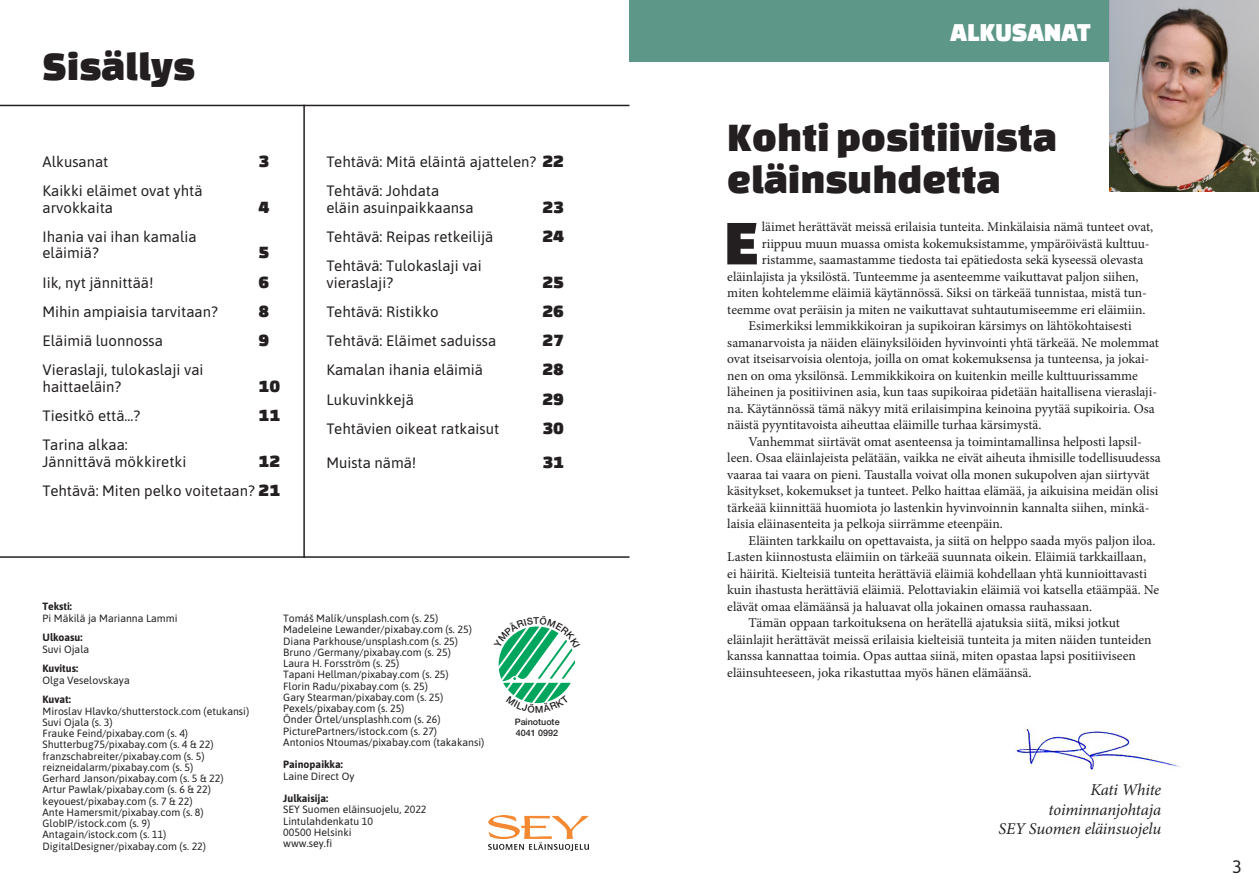
<style>
.page{position:relative;width:1259px;height:893px;background:#fff}
.page>*{position:absolute;margin:0;border:0;box-sizing:border-box;transform-origin:0 0}
.t1{font:66.3px "Changa One";color:#231f20}
.Otsikko{font:42px/42px "Changa One";color:#231f20}
.t2{font:27px "Changa One";color:#fff}
.t3{font:18px "Changa One";color:#231f20}
.t4{font:18px "Asap";color:#231f20}
.Leipis{font:italic 16.5px "Minion Pro";letter-spacing:-.01em;color:#231f20}
.t5{font:15px/16.5px "Asap";color:#231f20}
.t6{font:13.5px/16.5px "Minion Pro";color:#231f20}
.apinalaatikko{font:10.5px/11.2px "Asap";color:#231f20}
.apinalaatikko-2{font:700 10.5px "Asap";color:#231f20}
.t7{font:500 9px "Helvetica Neue LT Std";color:#231f20}
.s1{font-family:"Changa One";font-size:18px}
.s2{font-weight:700}
</style>
<div class="page">
<img style="left:1109px;top:0;width:150px;height:191px">
<img style="left:488px;top:816px;width:100px;height:34px">
<hr style="left:303px;top:105px;width:2px;height:453px;background:#231f20">
<hr style="left:0;top:556px;width:629px;height:2px;background:#231f20">
<hr style="left:0;top:105px;width:629px;height:1px;background:#231f20">
<img style="left:1014px;top:729px;width:166px;height:41px">
<div style="left:629px;top:0;width:480px;height:61px;background:#5c9788"></div>
<svg style="left:498px;top:626px;width:78px;height:78px"></svg>
<p class="Otsikko" style="left:43px;top:44px;width:154px">Sisällys</p>
<p class="t5" style="left:43px;top:153px;width:67px">Alkusanat</p>
<p class="t3" style="left:259px;top:151px;width:12px">3</p>
<p class="t5" style="left:43px;top:182px;width:156px">Kaikki elä imet ovat yhtä arvokkaita</p>
<p class="t3" style="left:259px;top:197px;width:12px">4</p>
<p class="t5" style="left:43px;top:228px;width:156px">Ihania vai ihan kamalia eläimiä?</p>
<p class="t3" style="left:259px;top:242px;width:12px">5</p>
<p class="t5" style="left:43px;top:273px;width:112px">Iik, nyt jännittää!</p>
<p class="t3" style="left:259px;top:272px;width:12px">6</p>
<p class="t5" style="left:43px;top:303px;width:177px">Mihin ampiaisia tarvitaan?</p>
<p class="t3" style="left:259px;top:301px;width:12px">8</p>
<p class="t5" style="left:43px;top:332px;width:122px">Eläimiä luonnossa</p>
<p class="t3" style="left:259px;top:330px;width:12px">9</p>
<p class="t5" style="left:43px;top:361px;width:162px">Vieraslaji, tulokaslaji vai haittaeläin?</p>
<p class="t3" style="left:259px;top:376px;width:23px">10</p>
<p class="t5" style="left:43px;top:407px;width:99px">Tiesitkö että...?</p>
<p class="t3" style="left:259px;top:405px;width:23px">11</p>
<p class="t5" style="left:43px;top:436px;width:145px">Tarina alkaa:<br>Jännittävä mökkiretki</p>
<p class="t3" style="left:259px;top:451px;width:23px">12</p>
<p class="t5" style="left:43px;top:482px;width:239px">Tehtävä: Miten pelko voitetaan? <span class="s1">21</span></p>
<p class="t5" style="left:326px;top:153px;width:239px">Tehtävä: Mitä eläintä ajattelen? <span class="s1">22</span></p>
<p class="t5" style="left:326px;top:182px;width:149px">Tehtävä: Johdata eläin asuinpaikkaansa</p>
<p class="t3" style="left:542px;top:197px;width:23px">23</p>
<p class="t5" style="left:326px;top:228px;width:168px">Tehtävä: Reipas retkeilijä</p>
<p class="t3" style="left:542px;top:226px;width:23px">24</p>
<p class="t5" style="left:326px;top:257px;width:157px">Tehtävä: Tulokaslaji vai vieraslaji?</p>
<p class="t3" style="left:542px;top:272px;width:23px">25</p>
<p class="t5" style="left:326px;top:303px;width:114px">Tehtävä: Ristikko</p>
<p class="t3" style="left:542px;top:301px;width:23px">26</p>
<p class="t5" style="left:326px;top:332px;width:171px">Tehtävä: Eläimet saduissa</p>
<p class="t3" style="left:542px;top:330px;width:23px">27</p>
<p class="t5" style="left:326px;top:361px;width:158px">Kamalan ihania eläimiä</p>
<p class="t3" style="left:542px;top:359px;width:23px">28</p>
<p class="t5" style="left:326px;top:390px;width:89px">Lukuvinkkejä</p>
<p class="t3" style="left:542px;top:389px;width:23px">29</p>
<p class="t5" style="left:326px;top:420px;width:174px">Tehtävien oikeat ratkaisut</p>
<p class="t3" style="left:542px;top:418px;width:23px">30</p>
<p class="t5" style="left:326px;top:454px;width:91px">Muista nämä!</p>
<p class="t3" style="left:542px;top:452px;width:23px">31</p>
<p class="apinalaatikko-2" style="left:43px;top:599px;width:31px">Teksti:</p>
<p class="apinalaatikko" style="left:43px;top:612px;width:136px">Pi Mäkilä ja Marianna Lammi</p>
<p class="apinalaatikko-2" style="left:43px;top:630px;width:42px">Ulkoasu:</p>
<p class="apinalaatikko" style="left:43px;top:643px;width:48px">Suvi Ojala</p>
<p class="apinalaatikko" style="left:43px;top:663px;width:89px"><span class="s2">Kuvitus:<br></span>Olga Veselovskaya</p>
<p class="apinalaatikko-2" style="left:43px;top:692px;width:30px">Kuvat:</p>
<p class="apinalaatikko" style="left:43px;top:705px;width:208px">Miroslav Hlavko/shutterstock.com (etukansi)<br>Suvi Ojala (s. 3)</p>
<p class="apinalaatikko" style="left:43px;top:727px;width:147px">Frauke Feind/pixabay.com (s. 4)</p>
<p class="apinalaatikko" style="left:43px;top:739px;width:173px">Shutterbug75/pixabay.com (s. 4 &amp; 22)</p>
<p class="apinalaatikko" style="left:43px;top:750px;width:164px">franzschabreiter/pixabay.com (s. 5)</p>
<p class="apinalaatikko" style="left:43px;top:761px;width:152px">reizneidalarm/pixabay.com (s. 5)</p>
<p class="apinalaatikko" style="left:43px;top:772px;width:182px">Gerhard Janson/pixabay.com (s. 5 &amp; 22)</p>
<p class="apinalaatikko" style="left:43px;top:784px;width:170px">Artur Pawlak/pixabay.com (s. 6 &amp; 22)</p>
<p class="apinalaatikko" style="left:43px;top:795px;width:152px">keyouest/pixabay.com (s. 7 &amp; 22)</p>
<p class="apinalaatikko" style="left:43px;top:806px;width:163px">Ante Hamersmit/pixabay.com (s. 8)</p>
<p class="apinalaatikko" style="left:43px;top:817px;width:109px">GlobIP/istock.com (s. 9)</p>
<p class="apinalaatikko" style="left:43px;top:829px;width:125px">Antagain/istock.com (s. 11)</p>
<p class="apinalaatikko" style="left:43px;top:840px;width:165px">DigitalDesigner/pixabay.com (s. 22)</p>
<p class="apinalaatikko" style="left:283px;top:612px;width:157px">Tomáš Malík/unsplash.com (s. 25)</p>
<p class="apinalaatikko" style="left:283px;top:623px;width:190px">Madeleine Lewander/pixabay.com (s. 25)</p>
<p class="apinalaatikko" style="left:283px;top:635px;width:176px">Diana Parkhouse/unsplash.com (s. 25)</p>
<p class="apinalaatikko" style="left:283px;top:646px;width:169px">Bruno /Germany/pixabay.com (s. 25)</p>
<p class="apinalaatikko" style="left:283px;top:657px;width:118px">Laura H. Forsström (s. 25)</p>
<p class="apinalaatikko" style="left:283px;top:668px;width:167px">Tapani Hellman/pixabay.com (s. 25)</p>
<p class="apinalaatikko" style="left:283px;top:680px;width:146px">Florin Radu/pixabay.com (s. 25)</p>
<p class="apinalaatikko" style="left:283px;top:691px;width:162px">Gary Stearman/pixabay.com (s. 25)</p>
<p class="apinalaatikko" style="left:283px;top:702px;width:123px">Pexels/pixabay.com (s. 25)</p>
<p class="apinalaatikko" style="left:283px;top:713px;width:159px">Önder Örtel/unsplashh.com (s. 26)</p>
<p class="apinalaatikko" style="left:283px;top:725px;width:155px">PicturePartners/istock.com (s. 27)</p>
<p class="apinalaatikko" style="left:283px;top:736px;width:203px">Antonios Ntoumas/pixabay.com (takakansi)</p>
<p class="apinalaatikko" style="left:283px;top:758px;width:73px"><span class="s2">Painopaikka:<br></span>Laine Direct Oy</p>
<p class="apinalaatikko-2" style="left:283px;top:791px;width:46px">Julkaisija:</p>
<p class="apinalaatikko" style="left:283px;top:803px;width:145px">SEY Suomen eläinsuojelu, 2022<br>Lintulahdenkatu 10<br>00500 Helsinki<br>www.sey.fi</p>
<p class="t7" style="left:515px;top:716px;width:47px">Painotuote</p>
<p class="t7" style="left:516px;top:727px;width:44px">4041 0992</p>
<p class="t2" style="left:950px;top:17px;width:141px">ALKUSANAT</p>
<p class="Otsikko" style="left:727px;top:116px;width:331px">Kohti positiivista eläinsuhdetta</p>
<p class="t1" style="left:724px;top:206px;width:37px">E</p>
<p class="t6" style="left:762px;top:219px;width:393px">läimet herättävät meissä erilaisia tunteita. Minkälaisia nämä tunteet ovat,</p>
<p class="t6" style="left:762px;top:235px;width:389px">riippuu muun muassa omista kokemuksistamme, ympäröivästä kulttuu-</p>
<p class="t6" style="left:762px;top:252px;width:383px">ristamme, saamastamme tiedosta tai epätiedosta sekä kyseessä olevasta</p>
<p class="t6" style="left:727px;top:268px;width:413px">eläinlajista ja yksilöstä. Tunteemme ja asenteemme vaikuttavat paljon siihen,</p>
<p class="t6" style="left:727px;top:285px;width:421px">miten kohtelemme eläimiä käytännössä. Siksi on tärkeää tunnistaa, mistä tun-</p>
<p class="t6" style="left:727px;top:301px;width:420px">teemme ovat peräisin ja miten ne vaikuttavat suhtautumiseemme eri eläimiin.</p>
<p class="t6" style="left:727px;top:318px;width:433px;text-indent:21px">Esimerkiksi lemmikkikoiran ja supikoiran kärsimys on lähtökohtaisesti samanarvoista ja näiden eläinyksilöiden hyvinvointi yhtä tärkeää. Ne molemmat ovat itseisarvoisia olentoja, joilla on omat kokemuksensa ja tunteensa, ja jokai&shy;nen on oma yksilönsä. Lemmikkikoira on kuitenkin meille kulttuurissamme läheinen ja positiivinen asia, kun taas supikoiraa pidetään haitallisena vieraslaji&shy;na. Käytännössä tämä näkyy mitä erilaisimpina keinoina pyytää supikoiria. Osa näistä pyyntitavoista aiheuttaa eläimille turhaa kärsimystä.</p>
<p class="t6" style="left:727px;top:433px;width:435px;text-indent:21px">Vanhemmat siirtävät omat asenteensa ja toimintamallinsa helposti lapsil&shy;leen. Osaa eläinlajeista pelätään, vaikka ne eivät aiheuta ihmisille todellisuudessa vaaraa tai vaara on pieni. Taustalla voivat olla monen sukupolven ajan siirtyvät käsitykset, kokemukset ja tunteet. Pelko haittaa elämää, ja aikuisina meidän olisi tärkeää kiinnittää huomiota jo lastenkin hyvinvoinnin kannalta siihen, minkä&shy;laisia eläinasenteita ja pelkoja siirrämme eteenpäin.</p>
<p class="t6" style="left:727px;top:532px;width:433px;text-indent:21px">Eläinten tarkkailu on opettavaista, ja siitä on helppo saada myös paljon iloa.<br>Lasten kiinnostusta eläimiin on tärkeää suunnata oikein. Eläimiä tarkkaillaan,<br>ei häiritä. Kielteisiä tunteita herättäviä eläimiä kohdellaan yhtä kunnioittavasti kuin ihastusta herättäviä eläimiä. Pelottaviakin eläimiä voi katsella etäämpää. Ne elävät omaa elämäänsä ja haluavat olla jokainen omassa rauhassaan.</p>
<p class="t6" style="left:727px;top:615px;width:426px;text-indent:21px">Tämän oppaan tarkoituksena on herätellä ajatuksia siitä, miksi jotkut eläinlajit herättävät meissä erilaisia kielteisiä tunteita ja miten näiden tunteiden kanssa kannattaa toimia. Opas auttaa siinä, miten opastaa lapsi positiiviseen eläinsuhteeseen, joka rikastuttaa myös hänen elämäänsä.</p>
<p class="Leipis" style="left:1090px;top:778px;width:72px">Kati White</p>
<p class="Leipis" style="left:1048px;top:798px;width:114px">toiminnanjohtaja</p>
<p class="Leipis" style="left:998px;top:817px;width:164px">SEY Suomen eläinsuojelu</p>
<h3 class="t4" style="left:1232px;top:854px;width:11px">3</h3>
</div>
